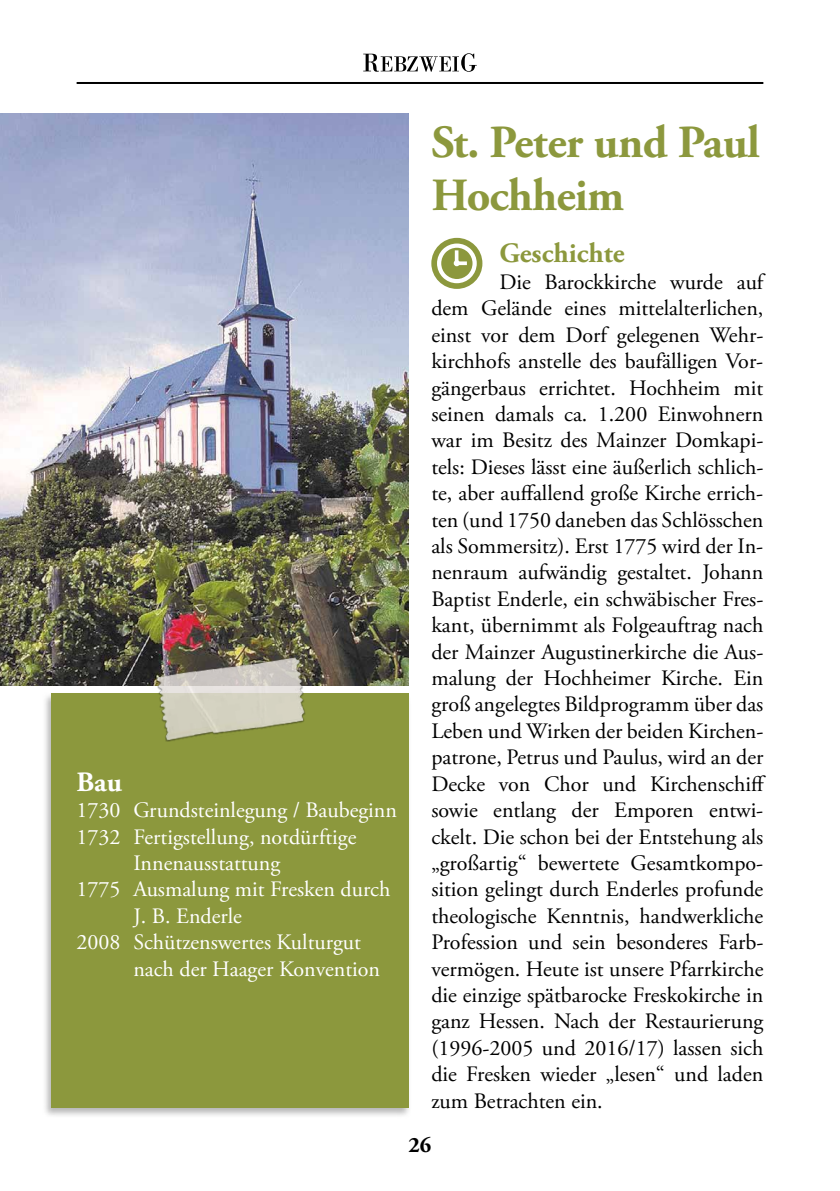
<style>
.page{position:relative;width:840px;height:1191px;background:#fff}
.page>*{position:absolute;margin:0;border:0;box-sizing:border-box;transform-origin:0 0}
.t1{font:700 46px/52.8px "Adobe Garamond Pro";letter-spacing:-.02em;color:#8c983d}
.t2{font:700 28px "Adobe Garamond Pro";color:#8c983d}
.t3{font:700 28px "Adobe Garamond Pro";color:#fff}
.t4{font:22px/26.4px "Adobe Garamond Pro";color:#000;text-align:justify}
.t5{font:22px "Adobe Garamond Pro";color:#fff}
.t6{font:700 22px "Adobe Garamond Pro";color:#000}
</style>
<div class="page">
<hr style="left:77px;top:82px;width:686px;height:2px;background:#000">
<svg style="left:363px;top:53px;width:113px;height:19px"></svg>
<div style="left:42px;top:692px;width:369px;height:426px;background:#000;opacity:.29"></div>
<div style="left:51px;top:693px;width:357px;height:414px;background:#8c983d"></div>
<div style="left:431px;top:238px;width:51px;height:51px;background:#8c983d;border-radius:50%"></div>
<svg style="left:436px;top:242px;width:41px;height:42px"></svg>
<img style="left:0;top:113px;width:408px;height:572px">
<img style="left:146px;top:640px;width:176px;height:102px">
<p class="t3" style="left:77px;top:765px;width:47px">Bau</p>
<p class="t5" style="left:77px;top:797px;width:322px">1730 Grundsteinlegung / Baubeginn</p>
<p class="t5" style="left:77px;top:823px;width:281px">1732 Fertigstellung, notdürftige</p>
<p class="t5" style="left:133px;top:849px;width:148px">Innenausstattung</p>
<p class="t5" style="left:77px;top:876px;width:315px">1775 Ausmalung mit Fresken durch</p>
<p class="t5" style="left:133px;top:902px;width:110px">J. B. Enderle</p>
<p class="t5" style="left:77px;top:929px;width:285px">2008 Schützenswertes Kulturgut</p>
<p class="t5" style="left:133px;top:955px;width:248px">nach der Haager Konvention</p>
<h1 class="t1" style="left:431px;top:117px;width:330px">St. Peter und Paul<br>Hochheim</h1>
<p class="t2" style="left:499px;top:237px;width:126px">Geschichte</p>
<p class="t4" style="left:431px;top:269px;width:336px;text-indent:68px">Die Barockkirche wurde auf dem Gelände eines mittelalterlichen, einst vor dem Dorf gelegenen Wehr&shy;kirchhofs anstelle des baufälligen Vor&shy;gängerbaus errichtet. Hochheim mit seinen damals ca. 1.200 Einwohnern war im Besitz des Mainzer Domkapi&shy;tels: Dieses lässt eine äußerlich schlich&shy;te, aber auffallend große Kirche errich&shy;ten (und 1750 daneben das Schlösschen als Sommersitz). Erst 1775 wird der In&shy;nenraum aufwändig gestaltet. Johann Baptist Enderle, ein schwäbischer Fres&shy;kant, übernimmt als Folgeauftrag nach der Mainzer Augustinerkirche die Aus&shy;malung der Hochheimer Kirche. Ein groß angelegtes Bildprogramm über das Leben und Wirken der beiden Kirchen&shy;patrone, Petrus und Paulus, wird an der Decke von Chor und Kirchenschiff sowie entlang der Emporen entwi&shy;ckelt. Die schon bei der Entstehung als „großartig“ bewertete Gesamtkompo&shy;sition gelingt durch Enderles profunde theologische Kenntnis, handwerkliche Profession und sein besonderes Farb&shy;vermögen. Heute ist unsere Pfarrkirche die einzige spätbarocke Freskokirche in ganz Hessen. Nach der Restaurierung (1996-2005 und 2016/17) lassen sich die Fresken wieder „lesen“ und laden zum Betrachten ein.</p>
<p class="t6" style="left:408px;top:1132px;width:24px">26</p>
</div>
